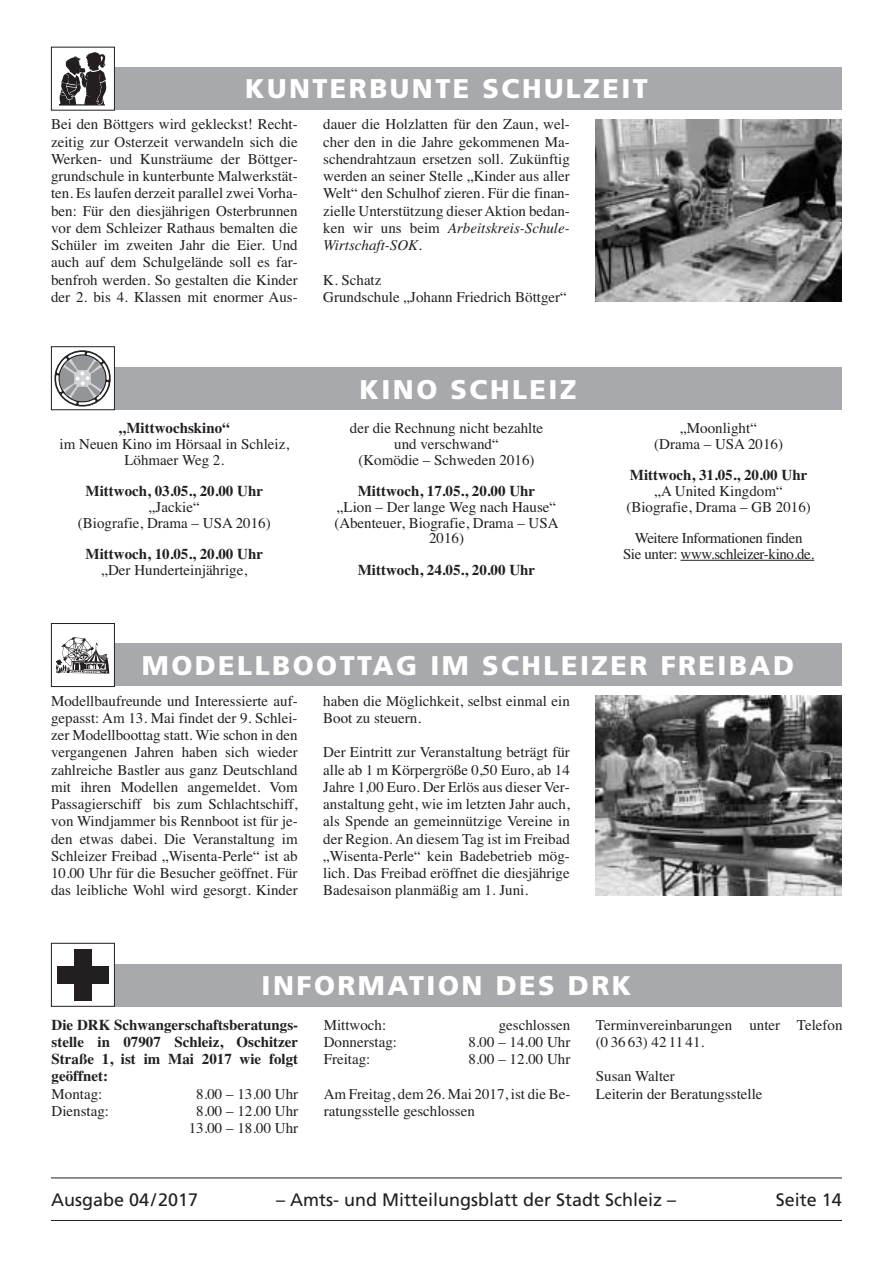
<style>
.page{position:relative;width:893px;height:1263px;background:#fff}
.page>*{position:absolute;margin:0;border:0;box-sizing:border-box;transform-origin:0 0}
.t1{font:900 27px "Frutiger";letter-spacing:.09em;color:#fff}
.t2{font:18px "Frutiger";color:#231f20}
.t3{font:15px/17.2px "Times";color:#231f20;text-align:center}
.t4{font:700 15px/17.2px "Times";color:#231f20;text-align:justify}
.t5{font:15px/15.8px "Times";letter-spacing:-.025em;color:#231f20;text-align:center}
.s1{font-style:italic}
</style>
<div class="page">
<hr style="left:51px;top:1177px;width:791px;height:1px;background:#231f20">
<hr style="left:51px;top:1220px;width:791px;height:1px;background:#231f20">
<div style="left:51px;top:368px;width:791px;height:42px;background:#a8a9ad"></div>
<hr style="left:680px;top:560px;width:134px;height:1px;background:#231f20">
<svg style="left:53px;top:350px;width:60px;height:58px"></svg>
<div style="left:51px;top:346px;width:64px;height:64px;border:1px solid #231f20"></div>
<div style="left:51px;top:67px;width:791px;height:43px;background:#a8a9ad"></div>
<div style="left:51px;top:47px;width:63px;height:63px;background:#fff"></div>
<svg style="left:59px;top:52px;width:47px;height:54px"></svg>
<div style="left:51px;top:47px;width:64px;height:64px;border:1px solid #231f20"></div>
<img style="left:595px;top:119px;width:247px;height:183px">
<div style="left:51px;top:964px;width:791px;height:43px;background:#a8a9ad"></div>
<div style="left:51px;top:943px;width:63px;height:63px;background:#fff"></div>
<div style="left:74px;top:949px;width:17px;height:51px;background:#231f20"></div>
<div style="left:57px;top:966px;width:51px;height:17px;background:#231f20"></div>
<div style="left:51px;top:943px;width:64px;height:64px;border:1px solid #231f20"></div>
<div style="left:51px;top:644px;width:791px;height:42px;background:#a8a9ad"></div>
<div style="left:51px;top:623px;width:63px;height:63px;background:#fff"></div>
<svg style="left:56px;top:637px;width:53px;height:37px"></svg>
<div style="left:51px;top:623px;width:64px;height:64px;border:1px solid #231f20"></div>
<img style="left:595px;top:695px;width:247px;height:200px">
<h1 class="t1" style="left:245px;top:78px;width:404px">KUNTERBUNTE SCHULZEIT</h1>
<p class="t3" style="left:51px;top:117px;width:248px;text-align:justify">Bei den Böttgers wird gekleckst! Recht&shy;zeitig zur Osterzeit verwandeln sich die Werken- und Kunsträume der Böttger&shy;grundschule in kunterbunte Malwerkstät&shy;ten. Es laufen derzeit parallel zwei Vorha&shy;ben: Für den diesjährigen Osterbrunnen vor dem Schleizer Rathaus bemalten die Schüler im zweiten Jahr die Eier. Und auch auf dem Schulgelände soll es far&shy;benfroh werden. So gestalten die Kinder der 2. bis 4. Klassen mit enormer Aus-</p>
<p class="t3" style="left:323px;top:117px;width:248px;text-align:justify">dauer die Holzlatten für den Zaun, wel&shy;cher den in die Jahre gekommenen Ma&shy;schendrahtzaun ersetzen soll. Zukünftig werden an seiner Stelle „Kinder aus aller Welt“ den Schulhof zieren. Für die finan&shy;zielle Unterstützung dieser Aktion bedan&shy;ken wir uns beim <span class="s1">Arbeitskreis-Schule-Wirtschaft-SOK.</span></p>
<p class="t3" style="left:323px;top:272px;width:245px;text-align:left">K. Schatz<br>Grundschule „Johann Friedrich Böttger“</p>
<p class="t4" style="left:119px;top:421px;width:112px">„Mittwochskino“</p>
<p class="t3" style="left:60px;top:437px;width:231px;line-height:15.8px">im Neuen Kino im Hörsaal in Schleiz,<br>Löhmaer Weg 2.</p>
<p class="t4" style="left:86px;top:484px;width:179px">Mittwoch, 03.05., 20.00 Uhr</p>
<p class="t3" style="left:78px;top:500px;width:194px;line-height:15.8px">„Jackie“<br>(Biografie, Drama – USA 2016)</p>
<p class="t4" style="left:86px;top:547px;width:179px">Mittwoch, 10.05., 20.00 Uhr</p>
<p class="t3" style="left:101px;top:563px;width:147px">„Der Hunderteinjährige,</p>
<h1 class="t1" style="left:359px;top:378px;width:219px">KINO SCHLEIZ</h1>
<p class="t3" style="left:350px;top:422px;width:195px;line-height:15.8px">der die Rechnung nicht bezahlte und verschwand“<br>(Komödie – Schweden 2016)</p>
<p class="t4" style="left:358px;top:484px;width:179px">Mittwoch, 17.05., 20.00 Uhr</p>
<p class="t3" style="left:334px;top:500px;width:226px;line-height:15.8px">„Lion – Der lange Weg nach Hause“ (Abenteuer, Biografie, Drama – USA<br>2016)</p>
<p class="t4" style="left:358px;top:563px;width:179px">Mittwoch, 24.05., 20.00 Uhr</p>
<p class="t3" style="left:654px;top:422px;width:130px;line-height:15.8px">„Moonlight“<br>(Drama – USA 2016)</p>
<p class="t4" style="left:630px;top:468px;width:179px">Mittwoch, 31.05., 20.00 Uhr</p>
<p class="t3" style="left:626px;top:485px;width:186px;line-height:15.8px">„A United Kingdom“ (Biografie, Drama – GB 2016)</p>
<p class="t5" style="left:623px;top:532px;width:193px">Weitere Informationen finden<br>Sie unter: www.schleizer-kino.de.</p>
<h1 class="t1" style="left:142px;top:654px;width:654px">MODELLBOOTTAG IM SCHLEIZER FREIBAD</h1>
<p class="t3" style="left:51px;top:693px;width:248px;text-align:justify">Modellbaufreunde und Interessierte auf&shy;gepasst: Am 13. Mai findet der 9. Schlei&shy;zer Modellboottag statt. Wie schon in den vergangenen Jahren haben sich wieder zahlreiche Bastler aus ganz Deutschland mit ihren Modellen angemeldet. Vom Passagierschiff bis zum Schlachtschiff, von Windjammer bis Rennboot ist für je&shy;den etwas dabei. Die Veranstaltung im Schleizer Freibad „Wisenta-Perle“ ist ab 10.00 Uhr für die Besucher geöffnet. Für das leibliche Wohl wird gesorgt. Kinder</p>
<p class="t3" style="left:323px;top:693px;width:248px;text-align:left">haben die Möglichkeit, selbst einmal ein<br>Boot zu steuern.</p>
<p class="t3" style="left:323px;top:745px;width:248px;text-align:justify">Der Eintritt zur Veranstaltung beträgt für alle ab 1 m Körpergröße 0,50 Euro, ab 14<br>Jahre 1,00 Euro. Der Erlös aus dieser Ver&shy;anstaltung geht, wie im letzten Jahr auch, als Spende an gemeinnützige Vereine in der Region. An diesem Tag ist im Freibad „Wisenta-Perle“ kein Badebetrieb mög&shy;lich. Das Freibad eröffnet die diesjährige Badesaison planmäßig am 1. Juni.</p>
<h1 class="t1" style="left:262px;top:975px;width:371px">INFORMATION DES DRK</h1>
<p class="t4" style="left:52px;top:1017px;width:248px">Die DRK Schwangerschafts beratungs - stelle in 07907 Schleiz, Oschit zer Straße 1, ist im Mai 2017 wie folgt geöffnet:</p>
<p class="t3" style="left:52px;top:1086px;width:52px">Montag:</p>
<p class="t3" style="left:196px;top:1086px;width:104px">8.00 – 13.00 Uhr</p>
<p class="t3" style="left:52px;top:1104px;width:59px">Dienstag:</p>
<p class="t3" style="left:189px;top:1104px;width:111px">8.00 – 12.00 Uhr<br>13.00 – 18.00 Uhr</p>
<p class="t3" style="left:324px;top:1017px;width:64px">Mittwoch:</p>
<p class="t3" style="left:499px;top:1017px;width:73px">geschlossen</p>
<p class="t3" style="left:324px;top:1035px;width:75px">Donnerstag:</p>
<p class="t3" style="left:468px;top:1035px;width:104px">8.00 – 14.00 Uhr</p>
<p class="t3" style="left:324px;top:1052px;width:48px">Freitag:</p>
<p class="t3" style="left:468px;top:1052px;width:104px">8.00 – 12.00 Uhr</p>
<p class="t3" style="left:324px;top:1086px;width:248px;text-align:left">Am Freitag, dem 26. Mai 2017, ist die Be&shy;ratungsstelle geschlossen</p>
<p class="t3" style="left:596px;top:1017px;width:248px;text-align:left">Terminvereinbarungen unter Telefon (0 36 63) 42 11 41.</p>
<p class="t3" style="left:596px;top:1069px;width:168px;text-align:left">Susan Walter<br>Leiterin der Beratungsstelle</p>
<p class="t2" style="left:51px;top:1193px;width:149px">Ausgabe 04/2017</p>
<p class="t2" style="left:276px;top:1193px;width:401px">– Amts- und Mitteilungsblatt der Stadt Schleiz –</p>
<p class="t2" style="left:776px;top:1193px;width:68px">Seite 14</p>
</div>
